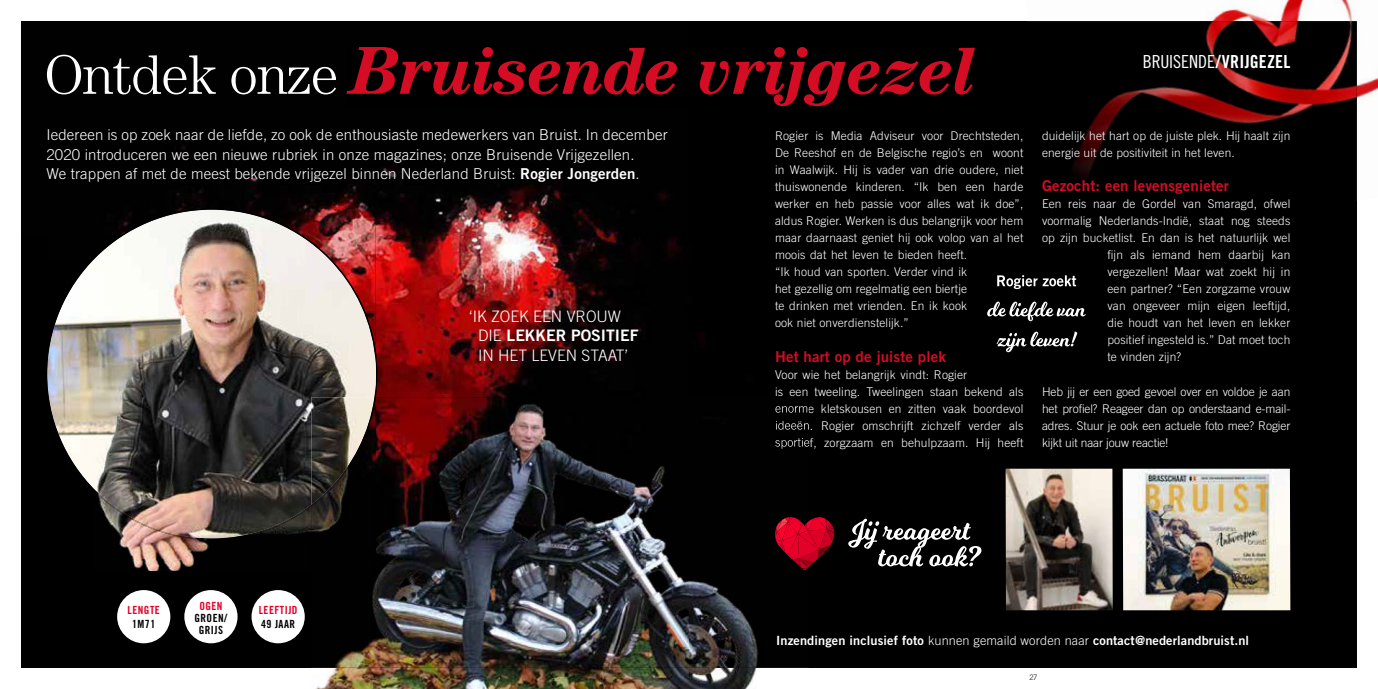
<style>
.page{position:relative;width:1378px;height:689px;background:#fff}
.page>*{position:absolute;margin:0;border:0;box-sizing:border-box;transform-origin:0 0}
.t1{font:italic 700 67.95px "Century Std";letter-spacing:-.02em;color:#d40d24}
.t2{font:18px "Trade Gothic LT Std Bd Cn 20";letter-spacing:.01em;color:#fff}
.t3{font:300 15.75px "Trade Gothic LT Std";color:#fff}
.t4{font:15.75px "Trade Gothic LT Std Bd 2";color:#fff}
.t5{font:300 15px/19.5px "Trade Gothic LT Std";letter-spacing:.01em;color:#fff}
.t6{font:15px "Trade Gothic LT Std Bd 2";letter-spacing:.01em;color:#d40d24}
.t7{font:12.75px "Trade Gothic LT Std Bd 2";letter-spacing:.01em;color:#fff}
.t8{font:300 12px/17px "Trade Gothic LT Std";letter-spacing:.01em;color:#fff}
.t9{font:11.25px/12px "Trade Gothic LT Std Bd Cn 20";letter-spacing:.04em;color:#000;text-align:center}
.t10{font:11.25px "Trade Gothic LT Std Bd Cn 20";letter-spacing:.04em;color:#e30029}
.t11{font:300 7.5px "Trade Gothic LT Std";color:#000}
.s1{font-weight:300;font-style:normal;font-size:55.8px;color:#fff}
.s2{font-family:"Trade Gothic LT Std Bd 2";font-weight:400}
.s3{font-family:"Trade Gothic LT Std";font-weight:300}
.s4{font-family:"Trade Gothic LT Std Cn 18"}
</style>
<div class="page">
<div style="left:21px;top:21px;width:462px;height:215px;background:#010101"></div>
<img style="left:483px;top:21px;width:206px;height:376px">
<div style="left:21px;top:236px;width:51px;height:432px;background:#000"></div>
<img style="left:377px;top:236px;width:107px;height:161px">
<div style="left:72px;top:571px;width:239px;height:97px;background:#000"></div>
<div style="left:346px;top:47px;width:343px;height:59px;background:#000"></div>
<img style="left:47px;top:539px;width:46px;height:32px">
<img style="left:93px;top:539px;width:47px;height:32px">
<img style="left:282px;top:540px;width:29px;height:31px">
<img style="left:140px;top:540px;width:142px;height:31px">
<img style="left:140px;top:539px;width:171px;height:1px">
<img style="left:47px;top:209px;width:329px;height:330px">
<div style="left:251px;top:589px;width:54px;height:55px;background:#fff;border-radius:50%"></div>
<div style="left:250px;top:588px;width:56px;height:57px;border:2px solid #000;border-radius:50%"></div>
<div style="left:184px;top:589px;width:54px;height:55px;background:#fff;border-radius:50%"></div>
<div style="left:183px;top:588px;width:56px;height:57px;border:2px solid #000;border-radius:50%"></div>
<div style="left:116px;top:589px;width:55px;height:55px;background:#fff;border-radius:50%"></div>
<div style="left:116px;top:588px;width:56px;height:57px;border:2px solid #000;border-radius:50%"></div>
<img style="left:315px;top:668px;width:442px;height:21px">
<img style="left:311px;top:397px;width:378px;height:271px">
<img style="left:311px;top:506px;width:65px;height:65px">
<img style="left:311px;top:397px;width:64px;height:109px">
<div style="left:689px;top:21px;width:667px;height:647px;background:#000"></div>
<img style="left:1122px;top:469px;width:168px;height:141px">
<img style="left:1005px;top:469px;width:107px;height:141px">
<svg style="left:689px;top:668px;width:1px;height:21px"></svg>
<img style="left:775px;top:406px;width:33px;height:7px">
<img style="left:776px;top:421px;width:32px;height:9px">
<img style="left:775px;top:438px;width:33px;height:11px">
<svg style="left:775px;top:517px;width:60px;height:53px"></svg>
<svg style="left:848px;top:519px;width:133px;height:47px"></svg>
<img style="left:1212px;top:0;width:166px;height:200px">
<img style="left:1027px;top:21px;width:329px;height:179px">
<svg style="left:996px;top:332px;width:81px;height:20px"></svg>
<svg style="left:987px;top:302px;width:98px;height:19px"></svg>
<svg style="left:997px;top:275px;width:79px;height:14px"></svg>
<h1 class="t1" style="left:44px;top:31px;width:933px"><span class="s1">Ontdek onze</span> Bruisende vrijgezel</h1>
<p class="t5" style="left:46px;top:125px;width:623px">Iedereen is op zoek naar de liefde, zo ook de enthousiaste medewerkers van Bruist. In december<br>2020 introduceren we een nieuwe rubriek in onze magazines; onze Bruisende Vrijgezellen.<br>We trappen af met de meest bekende vrijgezel binnen Nederland Bruist: <span class="s2">Rogier Jongerden</span>.</p>
<h3 class="t3" style="left:469px;top:307px;width:153px">‘IK ZOEK EEN VROUW</h3>
<h3 class="t4" style="left:478px;top:326px;width:162px"><span class="s3">DIE</span> LEKKER POSITIEF</h3>
<h3 class="t3" style="left:478px;top:346px;width:152px">IN HET LEVEN STAAT’</h3>
<p class="t8" style="left:775px;top:127px;width:250px">Rogier is Media Adviseur voor Drechtsteden, De Reeshof en de Belgische regio’s en woont in Waalwijk. Hij is vader van drie oudere, niet thuiswonende kinderen. “Ik ben een harde werker en heb passie voor alles wat ik doe”, aldus Rogier. Werken is dus belangrijk voor hem maar daarnaast geniet hij ook volop van al het moois dat het leven te bieden heeft.<br>“Ik houd van sporten. Verder vind ik<br>het gezellig om regelmatig een biertje<br>te drinken met vrienden. En ik kook<br>ook niet onverdienstelijk.”</p>
<p class="t6" style="left:775px;top:347px;width:172px">Het hart op de juiste plek</p>
<p class="t8" style="left:775px;top:366px;width:250px">Voor wie het belangrijk vindt: Rogier<br>is een tweeling. Tweelingen staan bekend als enorme kletskousen en zitten vaak boordevol ideeën. Rogier omschrijft zichzelf verder als sportief, zorgzaam en behulpzaam. Hij heeft</p>
<h2 class="t2" style="left:1143px;top:51px;width:149px"><span class="s4">BRUISENDE</span>/VRIJGEZEL</h2>
<p class="t8" style="left:1042px;top:127px;width:250px">duidelijk het hart op de juiste plek. Hij haalt zijn energie uit de positiviteit in het leven.</p>
<p class="t6" style="left:1042px;top:177px;width:188px">Gezocht: een levensgenieter</p>
<p class="t8" style="left:1042px;top:195px;width:250px">Een reis naar de Gordel van Smaragd, ofwel</p>
<p class="t8" style="left:1042px;top:212px;width:250px">voormalig Nederlands-Indië, staat nog steeds</p>
<p class="t8" style="left:1042px;top:229px;width:250px">op zijn bucketlist. En dan is het natuurlijk wel</p>
<p class="t8" style="left:1107px;top:246px;width:184px">fijn als iemand hem daarbij kan</p>
<p class="t8" style="left:1107px;top:263px;width:184px">vergezellen! Maar wat zoekt hij in</p>
<p class="t8" style="left:1107px;top:280px;width:184px">een partner? “Een zorgzame vrouw</p>
<p class="t8" style="left:1107px;top:297px;width:184px">van ongeveer mijn eigen leeftijd,</p>
<p class="t8" style="left:1107px;top:314px;width:184px">die houdt van het leven en lekker</p>
<p class="t8" style="left:1107px;top:331px;width:184px">positief ingesteld is.” Dat moet toch</p>
<p class="t8" style="left:1107px;top:348px;width:75px">te vinden zijn?</p>
<p class="t8" style="left:1042px;top:383px;width:250px;text-align:justify">Heb jij er een goed gevoel over en voldoe je aan het profiel? Reageer dan op onderstaand e-mail&shy;adres. Stuur je ook een actuele foto mee? Rogier kijkt uit naar jouw reactie!</p>
<p class="t10" style="left:128px;top:603px;width:34px">LENGTE</p>
<p class="t9" style="left:132px;top:617px;width:25px">1M71</p>
<p class="t10" style="left:199px;top:599px;width:25px">OGEN</p>
<p class="t9" style="left:194px;top:611px;width:34px">GROEN/<br>GRIJS</p>
<p class="t10" style="left:259px;top:603px;width:40px">LEEFTIJD</p>
<p class="t9" style="left:261px;top:617px;width:35px">49 JAAR</p>
<p class="t7" style="left:776px;top:632px;width:474px">Inzendingen inclusief foto <span class="s3">kunnen gemaild worden naar</span> contact@nederlandbruist.nl</p>
<p class="t11" style="left:1029px;top:672px;width:9px">27</p>
</div>
